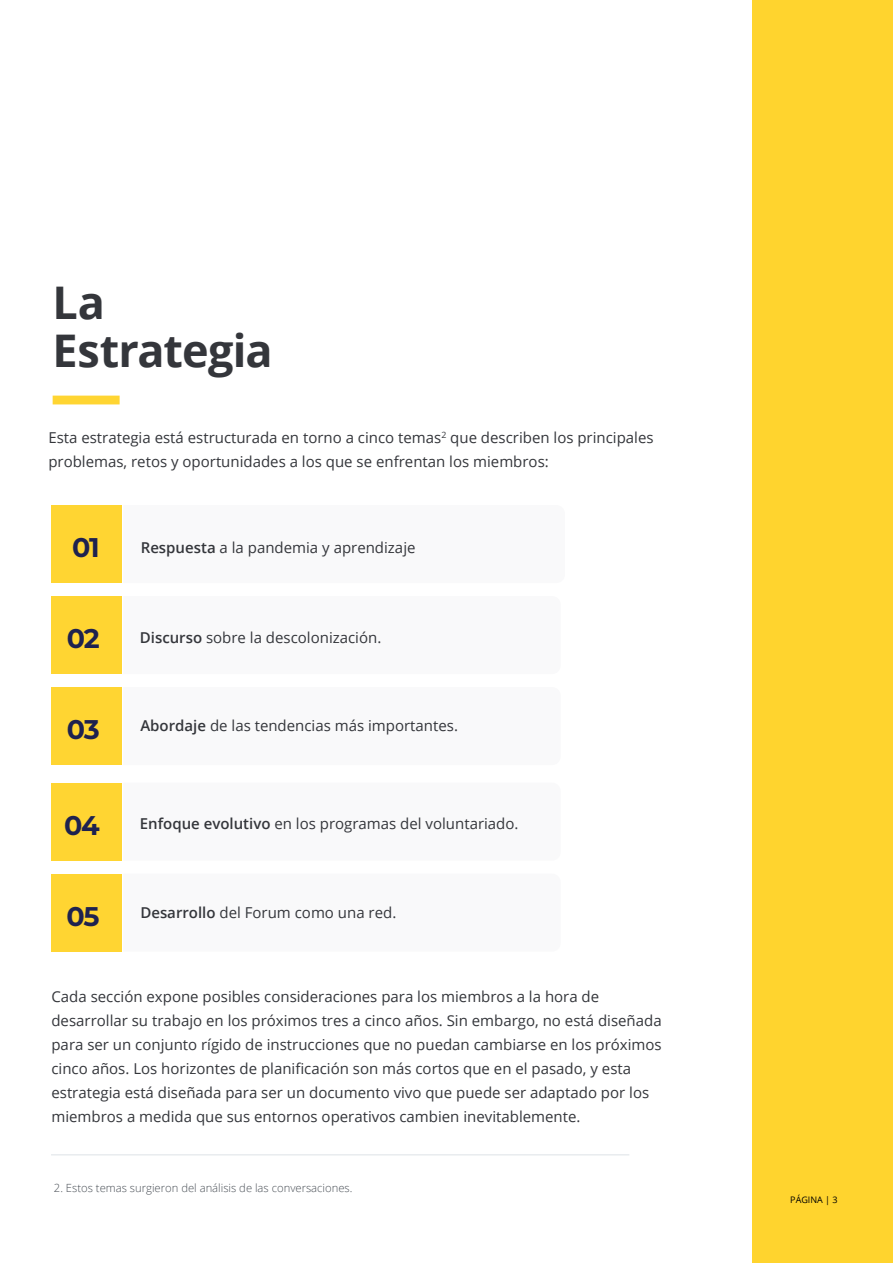
<style>
.page{position:relative;width:893px;height:1263px;background:#fff}
.page>*{position:absolute;margin:0;border:0;box-sizing:border-box;transform-origin:0 0}
.t1{font:700 45px/47.8px "Open Sans";letter-spacing:-.02em;color:#34363b}
.t2{font:700 27px "Montserrat";letter-spacing:-.055em;color:#1e224f}
.t3{font:15px/24px "Open Sans";color:#34363b}
.t4{font:300 11.25px "Open Sans";color:#494f56}
.t5{font:9px "Open Sans";color:#000}
.s1{font-weight:600}
</style>
<div class="page">
<div style="left:53px;top:396px;width:67px;height:8px;background:#ffd532"></div>
<div style="left:51px;top:505px;width:71px;height:78px;background:#ffd532"></div>
<div style="left:51px;top:596px;width:71px;height:78px;background:#ffd532"></div>
<div style="left:51px;top:687px;width:71px;height:78px;background:#ffd532"></div>
<div style="left:51px;top:783px;width:71px;height:78px;background:#ffd532"></div>
<div style="left:51px;top:874px;width:71px;height:77px;background:#ffd532"></div>
<div style="left:753px;top:0;width:140px;height:1263px;background:#ffd42e"></div>
<hr style="left:51px;top:1154px;width:578px;height:1px;background:#dde2e6">
<h1 class="t1" style="left:53px;top:278px;width:222px">La<br>Estrategia</h1>
<p class="t3" style="left:48px;top:425px;width:607px">Esta estrategia está estructurada en torno a cinco temas<sup>2</sup> que describen los principales problemas, retos y oportunidades a los que se enfrentan los miembros:</p>
<h2 class="t2" style="left:72px;top:528px;width:29px">01</h2>
<p class="t3" style="left:141px;top:535px;width:276px"><span class="s1">Respuesta</span> a la pandemia y aprendizaje</p>
<h2 class="t2" style="left:67px;top:619px;width:34px">02</h2>
<p class="t3" style="left:140px;top:625px;width:243px"><span class="s1">Discurso</span> sobre la descolonización.</p>
<h2 class="t2" style="left:67px;top:710px;width:34px">03</h2>
<p class="t3" style="left:140px;top:713px;width:319px"><span class="s1">Abordaje</span> de las tendencias más importantes.</p>
<h2 class="t2" style="left:64px;top:806px;width:37px">04</h2>
<p class="t3" style="left:140px;top:811px;width:380px"><span class="s1">Enfoque evolutivo</span> en los programas del voluntariado.</p>
<h2 class="t2" style="left:67px;top:897px;width:35px">05</h2>
<p class="t3" style="left:140px;top:900px;width:257px"><span class="s1">Desarrollo</span> del Forum como una red.</p>
<p class="t3" style="left:51px;top:984px;width:612px">Cada sección expone posibles consideraciones para los miembros a la hora de desarrollar su trabajo en los próximos tres a cinco años. Sin embargo, no está diseñada para ser un conjunto rígido de instrucciones que no puedan cambiarse en los próximos cinco años. Los horizontes de planificación son más cortos que en el pasado, y esta estrategia está diseñada para ser un documento vivo que puede ser adaptado por los miembros a medida que sus entornos operativos cambien inevitablemente.</p>
<p class="t4" style="left:54px;top:1180px;width:300px">2. Estos temas surgieron del análisis de las conversaciones.</p>
<p class="t5" style="left:790px;top:1193px;width:49px">PÁGINA | 3</p>
</div>
